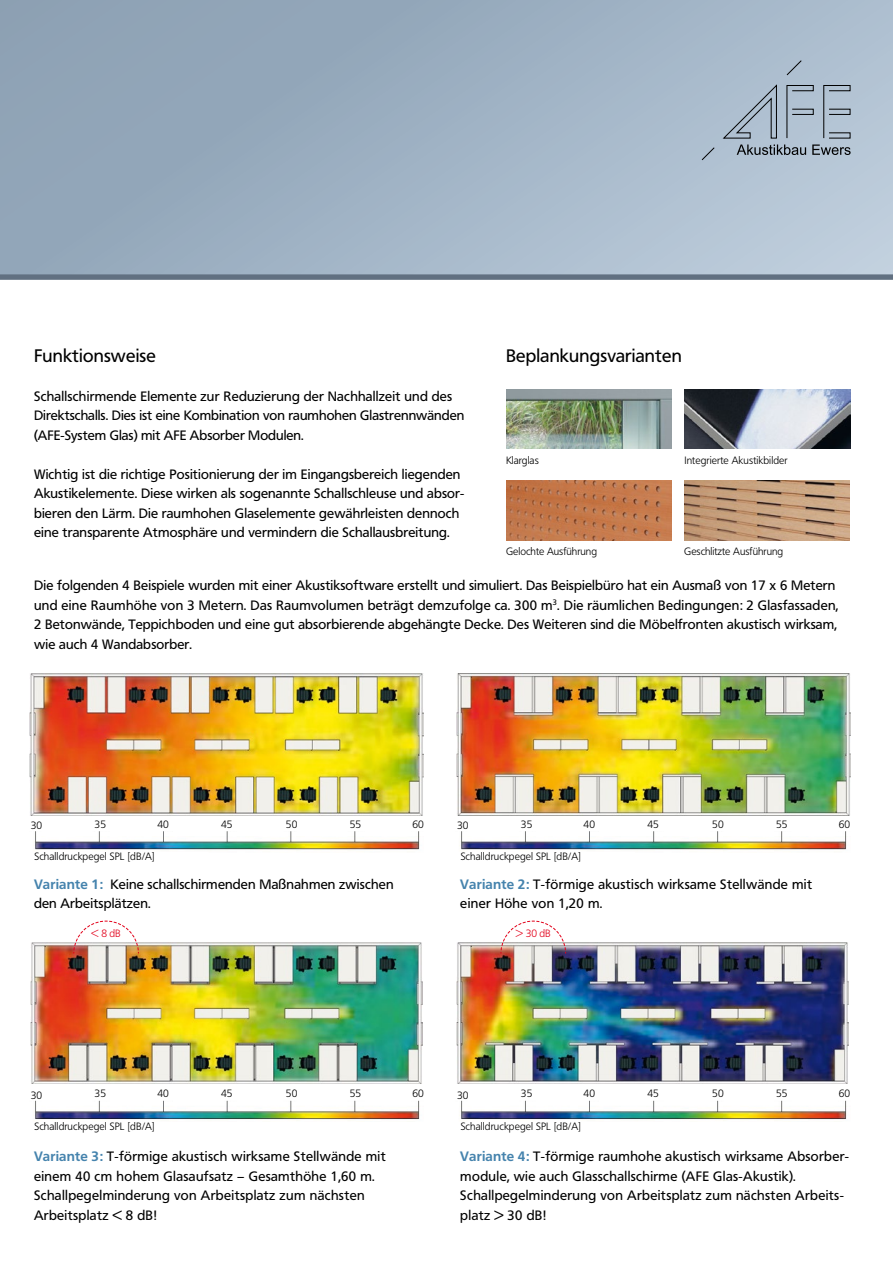
<style>
.page{position:relative;width:893px;height:1263px;background:#fff}
.page>*{position:absolute;margin:0;border:0;box-sizing:border-box;transform-origin:0 0}
.t1{font:18px "Frutiger BQ";letter-spacing:.01em;color:#000}
.t2{font:13.5px/19.5px "Frutiger BQ";letter-spacing:.01em;color:#000}
.t3{font:300 10.5px "Frutiger BQ";letter-spacing:.01em;color:#000}
.t4{font:300 10.5px "Frutiger BQ";letter-spacing:.01em;color:#e2001a}
.s1{font-weight:700;color:#4583ad}
</style>
<div class="page">
<img style="left:29px;top:674px;width:395px;height:176px">
<div style="left:0;top:0;width:893px;height:276px;background:linear-gradient(to right,#8a9fb2,#b3c4d4)"></div>
<svg style="left:0;top:207px;width:893px;height:73px;background:#a2b4c5"></svg>
<img style="left:506px;top:389px;width:166px;height:60px">
<img style="left:506px;top:480px;width:166px;height:60px">
<img style="left:684px;top:480px;width:166px;height:60px">
<img style="left:30px;top:942px;width:392px;height:142px">
<img style="left:33px;top:1100px;width:387px;height:21px">
<svg style="left:73px;top:920px;width:66px;height:34px"></svg>
<div style="left:87px;top:929px;width:38px;height:8px;background:#fff"></div>
<img style="left:685px;top:389px;width:165px;height:60px">
<img style="left:456px;top:674px;width:394px;height:177px">
<img style="left:457px;top:942px;width:391px;height:142px">
<svg style="left:500px;top:920px;width:66px;height:34px"></svg>
<div style="left:514px;top:929px;width:38px;height:8px;background:#fff"></div>
<img style="left:459px;top:1100px;width:388px;height:21px">
<svg style="left:702px;top:60px;width:149px;height:100px;background:#a3b3c2"></svg>
<h1 class="t1" style="left:34px;top:345px;width:123px">Funktionsweise</h1>
<p class="t2" style="left:34px;top:387px;width:432px">Schallschirmende Elemente zur Reduzierung der Nachhallzeit und des<br>Direktschalls. Dies ist eine Kombination von raumhohen Glastrennwänden (AFE-System Glas) mit AFE Absorber Modulen.</p>
<p class="t2" style="left:34px;top:465px;width:432px">Wichtig ist die richtige Positionierung der im Eingangsbereich liegenden Akustikelemente. Diese wirken als sogenannte Schallschleuse und absor&shy;bieren den Lärm. Die raumhohen Glaselemente gewährleisten dennoch eine transparente Atmosphäre und vermindern die Schallausbreitung.</p>
<h1 class="t1" style="left:506px;top:345px;width:177px">Beplankungsvarianten</h1>
<p class="t3" style="left:506px;top:454px;width:34px">Klarglas</p>
<p class="t3" style="left:684px;top:454px;width:105px">Integrierte Akustikbilder</p>
<p class="t3" style="left:506px;top:545px;width:93px">Gelochte Ausführung</p>
<p class="t3" style="left:684px;top:545px;width:101px">Geschlitzte Ausführung</p>
<p class="t2" style="left:34px;top:576px;width:806px">Die folgenden 4 Beispiele wurden mit einer Akustiksoftware erstellt und simuliert. Das Beispielbüro hat ein Ausmaß von 17 x 6 Metern und eine Raumhöhe von 3 Metern. Das Raumvolumen beträgt demzufolge ca. 300 m<sup>3</sup>. Die räumlichen Bedingungen: 2 Glasfassaden, 2 Betonwände, Teppichboden und eine gut absorbierende abgehängte Decke. Des Weiteren sind die Möbelfronten akustisch wirksam, wie auch 4 Wandabsorber.</p>
<p class="t3" style="left:31px;top:819px;width:13px">30</p>
<p class="t3" style="left:95px;top:818px;width:13px">35</p>
<p class="t3" style="left:157px;top:818px;width:13px">40</p>
<p class="t3" style="left:221px;top:818px;width:13px">45</p>
<p class="t3" style="left:286px;top:818px;width:13px">50</p>
<p class="t3" style="left:350px;top:818px;width:13px">55</p>
<p class="t3" style="left:412px;top:818px;width:13px">60</p>
<p class="t3" style="left:34px;top:850px;width:122px">Schalldruckpegel SPL [dB/A]</p>
<p class="t2" style="left:34px;top:874px;width:361px"><span class="s1">Variante 1:</span> Keine schallschirmenden Maßnahmen zwischen den Arbeitsplätzen.</p>
<p class="t4" style="left:92px;top:927px;width:31px">&lt; 8dB</p>
<p class="t3" style="left:457px;top:819px;width:13px">30</p>
<p class="t3" style="left:521px;top:818px;width:13px">35</p>
<p class="t3" style="left:584px;top:818px;width:13px">40</p>
<p class="t3" style="left:647px;top:818px;width:13px">45</p>
<p class="t3" style="left:712px;top:818px;width:13px">50</p>
<p class="t3" style="left:776px;top:818px;width:13px">55</p>
<p class="t3" style="left:839px;top:818px;width:13px">60</p>
<p class="t3" style="left:461px;top:850px;width:122px">Schalldruckpegel SPL [dB/A]</p>
<p class="t2" style="left:460px;top:874px;width:353px"><span class="s1">Variante 2:</span> T-förmige akustisch wirksame Stellwände mit einer Höhe von 1,20 m.</p>
<p class="t4" style="left:516px;top:927px;width:36px">&gt; 30 dB</p>
<p class="t3" style="left:31px;top:1089px;width:13px">30</p>
<p class="t3" style="left:95px;top:1087px;width:13px">35</p>
<p class="t3" style="left:157px;top:1087px;width:13px">40</p>
<p class="t3" style="left:221px;top:1087px;width:13px">45</p>
<p class="t3" style="left:286px;top:1087px;width:13px">50</p>
<p class="t3" style="left:350px;top:1087px;width:13px">55</p>
<p class="t3" style="left:412px;top:1087px;width:13px">60</p>
<p class="t3" style="left:34px;top:1120px;width:122px">Schalldruckpegel SPL [dB/A]</p>
<p class="t2" style="left:34px;top:1147px;width:353px"><span class="s1">Variante 3:</span> T-förmige akustisch wirksame Stellwände mit einem 40 cm hohem Glasaufsatz – Gesamthöhe 1,60 m.<br>Schallpegelminderung von Arbeitsplatz zum nächsten Arbeitsplatz &lt; 8 dB!</p>
<p class="t3" style="left:457px;top:1089px;width:13px">30</p>
<p class="t3" style="left:521px;top:1087px;width:13px">35</p>
<p class="t3" style="left:584px;top:1087px;width:13px">40</p>
<p class="t3" style="left:647px;top:1087px;width:13px">45</p>
<p class="t3" style="left:712px;top:1087px;width:13px">50</p>
<p class="t3" style="left:776px;top:1087px;width:13px">55</p>
<p class="t3" style="left:839px;top:1087px;width:13px">60</p>
<p class="t3" style="left:461px;top:1120px;width:122px">Schalldruckpegel SPL [dB/A]</p>
<p class="t2" style="left:460px;top:1147px;width:390px"><span class="s1">Variante 4:</span> T-förmige raumhohe akustisch wirksame Absorber&shy;module, wie auch Glasschallschirme (AFE Glas-Akustik).<br>Schallpegelminderung von Arbeitsplatz zum nächsten Arbeits&shy;platz &gt; 30 dB!</p>
</div>
